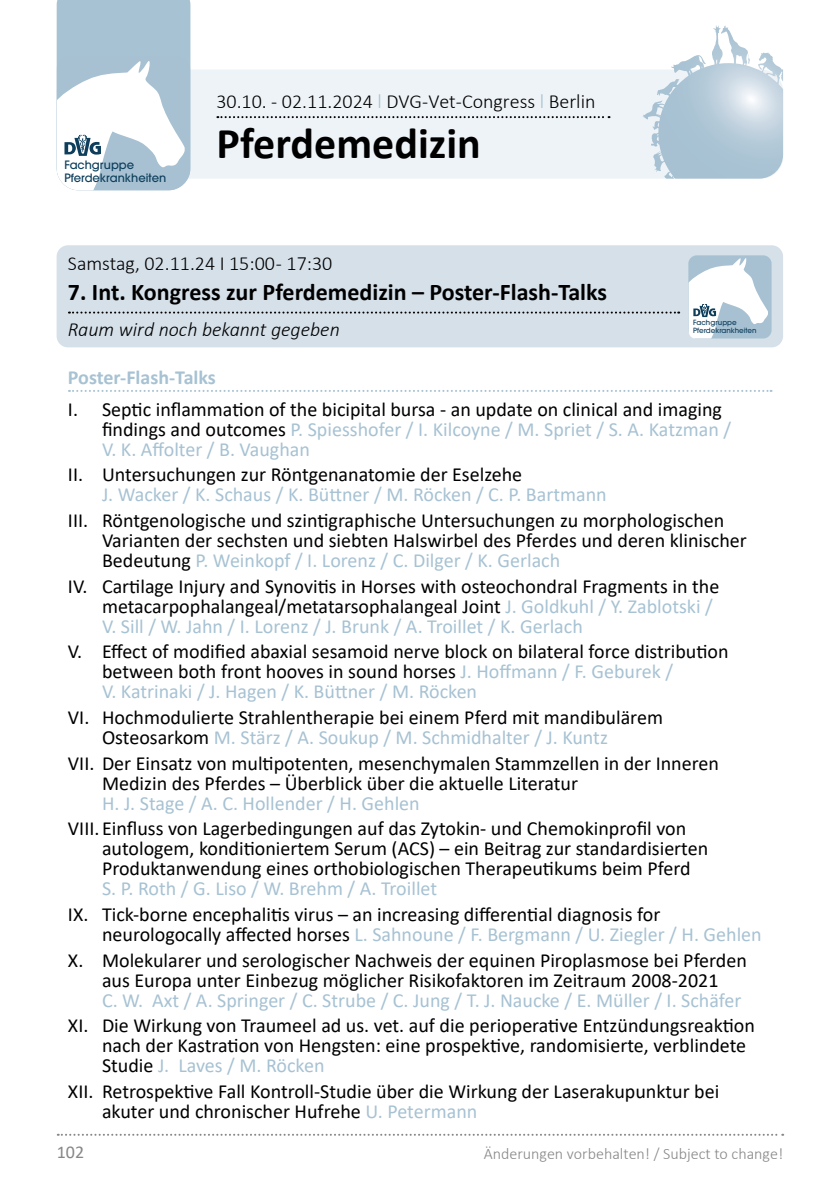
<style>
.page{position:relative;width:840px;height:1191px;background:#fff}
.page>*{position:absolute;margin:0;border:0;box-sizing:border-box;transform-origin:0 0}
.t1{font:700 44px "Calibri";color:#000}
.t2{font:700 24px "Calibri";color:#000}
.t3{font:20px/20px "Calibri";color:#000}
.t4{font:20px "Calibri";color:#a7c2d3}
.t5{font:300 20px "Calibri";color:#000}
.t6{font:italic 300 20px "Calibri";color:#000}
.t7{font:700 20px "Calibri";color:#a7c2d3}
.t8{font:18px "Calibri";color:#878787}
.t9{font:300 16px "Calibri";color:#878787}
.t10{font:500 11.4px/13.2px "ITC Avant Garde Std";color:#0d3e5c}
.t11{font:500 7.2px/8.2px "ITC Avant Garde Std";color:#0d3e5c}
.s1{color:#a7c2d3}
</style>
<div class="page">
<svg style="left:58px;top:1133px;width:724px;height:2px"></svg>
<svg style="left:57px;top:69px;width:725px;height:110px;background:#e5ecf2"></svg>
<svg style="left:57px;top:0;width:133px;height:190px"></svg>
<svg style="left:642px;top:28px;width:74px;height:102px"></svg>
<svg style="left:217px;top:116px;width:392px;height:2px"></svg>
<div style="left:57px;top:245px;width:725px;height:102px;background:#d5e0e9;border-radius:11px"></div>
<svg style="left:69px;top:311px;width:609px;height:2px"></svg>
<svg style="left:69px;top:390px;width:702px;height:2px"></svg>
<div style="left:688px;top:255px;width:83px;height:83px;background:#a7c1d2;border-radius:8px"></div>
<svg style="left:688px;top:258px;width:79px;height:80px"></svg>
<p class="t10" style="left:64px;top:158px;width:103px">Fachgruppe<br>Pferdekrankheiten</p>
<p class="t5" style="left:216px;top:89px;width:380px">30.10. - 02.11.2024 <span class="s1">l</span> DVG-Vet-Congress <span class="s1">l</span> Berlin</p>
<h1 class="t1" style="left:216px;top:112px;width:266px">Pferdemedizin</h1>
<p class="t5" style="left:68px;top:251px;width:266px">Samstag, 02.11.24 I 15:00 - 17:30</p>
<p class="t2" style="left:68px;top:275px;width:540px">7. Int. Kongress zur Pferdemedizin – Poster-Flash-Talks</p>
<p class="t6" style="left:68px;top:317px;width:273px">Raum wird noch bekannt gegeben</p>
<p class="t7" style="left:68px;top:363px;width:149px">Poster-Flash-Talks</p>
<p class="t3" style="left:102px;top:398px;width:630px;text-indent:-34px">I. Septic inflammation of the bicipital bursa - an update on clinical and imaging findings and outcomes <span class="s1">P. Spiesshofer / I. Kilcoyne / M. Spriet / S. A. Katzman /<br>V. K. Affolter / B. Vaughan</span></p>
<p class="t3" style="left:68px;top:464px;width:455px">II. Untersuchungen zur Röntgenanatomie der Eselzehe</p>
<p class="t4" style="left:102px;top:481px;width:506px">J. Wacker / K. Schaus / K. Büttner / M. Röcken / C. P. Bartmann</p>
<p class="t3" style="left:102px;top:510px;width:646px;text-indent:-34px">III. Röntgenologische und szintigraphische Untersuchungen zu morphologischen<br>Varianten der sechsten und siebten Halswirbel des Pferdes und deren klinischer<br>Bedeutung <span class="s1">P. Weinkopf / I. Lorenz / C. Dilger / K. Gerlach</span></p>
<p class="t3" style="left:102px;top:575px;width:618px;text-indent:-34px">IV. Cartilage Injury and Synovitis in Horses with osteochondral Fragments in the metacarpophalangeal/metatarsophalangeal Joint <span class="s1">J. Goldkuhl / Y. Zablotski /<br>V. Sill / W. Jahn / I. Lorenz / J. Brunk / A. Troillet / K. Gerlach</span></p>
<p class="t3" style="left:102px;top:641px;width:628px;text-indent:-34px">V. Effect of modified abaxial sesamoid nerve block on bilateral force distribution between both front hooves in sound horses <span class="s1">J. Hoffmann / F. Geburek /<br>V. Katrinaki / J. Hagen / K. Büttner / M. Röcken</span></p>
<p class="t3" style="left:102px;top:707px;width:562px;text-indent:-34px">VI. Hochmodulierte Strahlentherapie bei einem Pferd mit mandibulärem<br>Osteosarkom <span class="s1">M. Stärz / A. Soukup / M. Schmidhalter / J. Kuntz</span></p>
<p class="t3" style="left:102px;top:752px;width:618px;text-indent:-34px">VII. Der Einsatz von multipotenten, mesenchymalen Stammzellen in der Inneren<br>Medizin des Pferdes – Überblick über die aktuelle Literatur</p>
<p class="t4" style="left:102px;top:789px;width:319px">H. J. Stage / A. C. Hollender / H. Gehlen</p>
<p class="t3" style="left:102px;top:818px;width:607px;text-indent:-34px">VIII. Einfluss von Lagerbedingungen auf das Zytokin- und Chemokinprofil von autologem, konditioniertem Serum (ACS) – ein Beitrag zur standardisierten<br>Produktanwendung eines orthobiologischen Therapeutikums beim Pferd</p>
<p class="t4" style="left:102px;top:875px;width:336px">S. P. Roth / G. Liso / W. Brehm / A. Troillet</p>
<p class="t3" style="left:102px;top:904px;width:661px;text-indent:-34px">IX. Tick-borne encephalitis virus – an increasing differential diagnosis for neurologocally affected horses <span class="s1">L. Sahnoune / F. Bergmann / U. Ziegler / H. Gehlen</span></p>
<p class="t3" style="left:68px;top:949px;width:680px;text-align:center">X. Molekularer und serologischer Nachweis der equinen Piroplasmose bei Pferden aus Europa unter Einbezug möglicher Risikofaktoren im Zeitraum 2008-2021</p>
<p class="t4" style="left:102px;top:986px;width:640px">C. W. Axt / A. Springer / C. Strube / C. Jung / T. J. Naucke / E. Müller / I. Schäfer</p>
<p class="t3" style="left:102px;top:1015px;width:654px;text-indent:-34px">XI. Die Wirkung von Traumeel ad us. vet. auf die perioperative Entzündungsreaktion nach der Kastration von Hengsten: eine prospektive, randomisierte, verblindete<br>Studie <span class="s1">J. Laves / M. Röcken</span></p>
<p class="t3" style="left:102px;top:1081px;width:618px;text-indent:-34px">XII. Retrospektive Fall Kontroll-Studie über die Wirkung der Laserakupunktur bei akuter und chronischer Hufrehe <span class="s1">U. Petermann</span></p>
<p class="t11" style="left:693px;top:318px;width:65px">Fachgruppe<br>Pferdekrankheiten</p>
<p class="t8" style="left:57px;top:1139px;width:29px">102</p>
<p class="t9" style="left:483px;top:1143px;width:301px">Änderungen vorbehalten! / Subject to change!</p>
</div>
